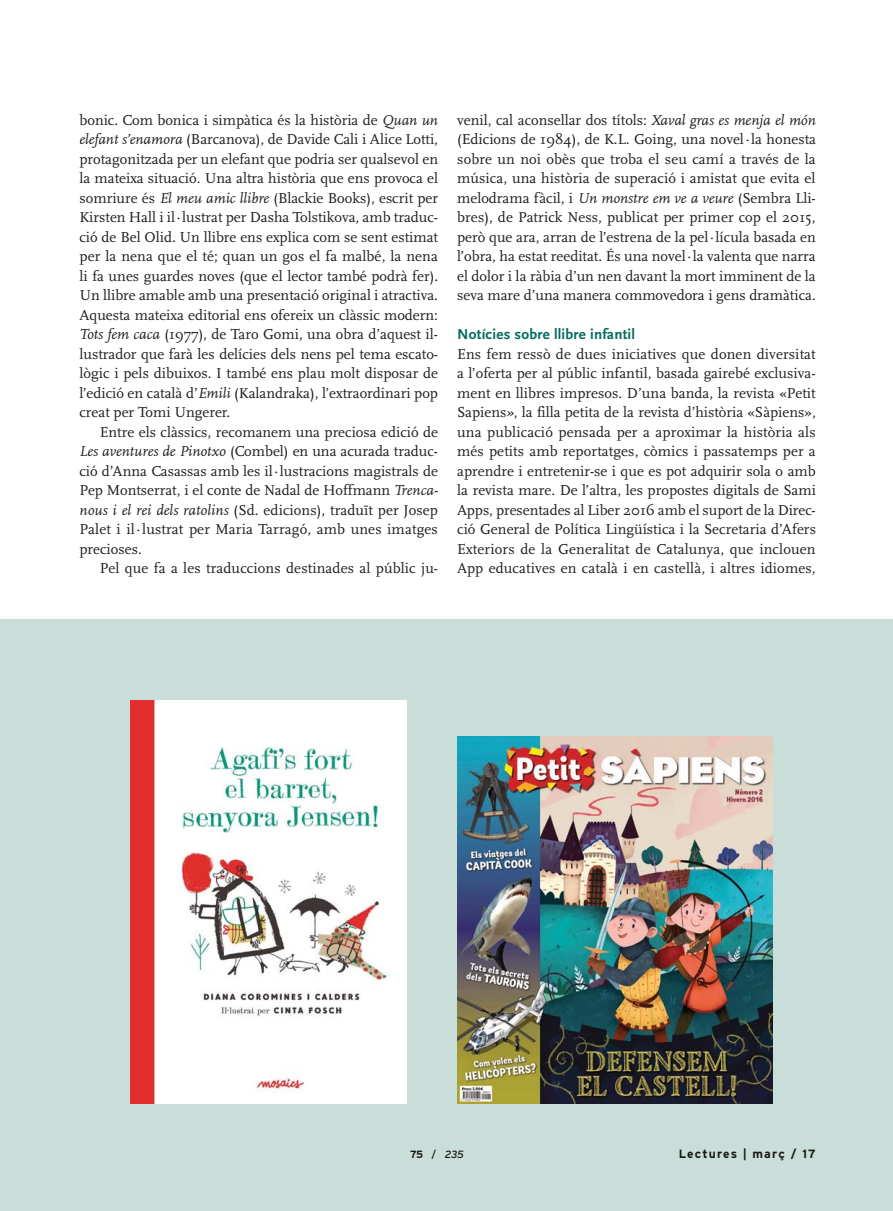
<style>
.page{position:relative;width:893px;height:1211px;background:#fff}
.page>*{position:absolute;margin:0;border:0;box-sizing:border-box;transform-origin:0 0}
.t1{font:15px/19.5px "Scala";letter-spacing:.01em;color:#1c1c1b;text-align:justify}
.t2{font:15px "Scala Sans Bold LF";letter-spacing:.015em;color:#006c5b}
.t3{font:700 12px "Interstate";letter-spacing:.1em;color:#181a18}
.t4{font:italic 10.5px "Interstate";color:#1c1c1b}
.s1{font-style:italic}
.s2{font-weight:700;font-style:normal}
.s3{font-style:normal}
</style>
<div class="page">
<div style="left:0;top:619px;width:892px;height:592px;background:#c9ddd9"></div>
<img style="left:131px;top:700px;width:275px;height:403px">
<img style="left:457px;top:736px;width:314px;height:367px">
<p class="t1" style="left:79px;top:110px;width:360px">bonic. Com bonica i simpàtica és la història de <span class="s1">Quan un elefant s’enamora</span> (Barcanova), de Davide Cali i Alice Lotti, protagonitzada per un elefant que podria ser qualsevol en la mateixa situació. Una altra història que ens provoca el somriure és <span class="s1">El meu amic llibre</span> (Blackie Books), escrit per Kirsten Hall i il·lustrat per Dasha Tolstikova, amb traduc&shy;ció de Bel Olid. Un llibre ens explica com se sent estimat per la nena que el té; quan un gos el fa malbé, la nena li fa unes guardes noves (que el lector també podrà fer).<br>Un llibre amable amb una presentació original i atractiva.<br>Aquesta mateixa editorial ens ofereix un clàssic modern:<br><span class="s1">Tots fem caca</span> (1977), de Taro Gomi, una obra d’aquest il&shy;lustrador que farà les delícies dels nens pel tema escato&shy;lògic i pels dibuixos. I també ens plau molt disposar de l’edició en català d’<span class="s1">Emili</span> (Kalandraka), l’extraordinari pop creat per Tomi Ungerer.</p>
<p class="t1" style="left:79px;top:422px;width:360px;text-indent:20px">Entre els clàssics, recomanem una preciosa edició de <span class="s1">Les aventures de Pinotxo</span> (Combel) en una acurada traduc&shy;ció d’Anna Casassas amb les il·lustracions magistrals de Pep Montserrat, i el conte de Nadal de Hoffmann <span class="s1">Trenca&shy;nous i el rei dels ratolins</span> (Sd. edicions), traduït per Josep Palet i il·lustrat per Maria Tarragó, amb unes imatges precioses.</p>
<p class="t1" style="left:100px;top:559px;width:339px">Pel que fa a les traduccions destinades al públic ju-</p>
<p class="t1" style="left:457px;top:110px;width:360px">venil, cal aconsellar dos títols: <span class="s1">Xaval gras es menja el món </span>(Edicions de 1984), de K.L. Going, una novel·la honesta sobre un noi obès que troba el seu camí a través de la música, una història de superació i amistat que evita el melodrama fàcil, i <span class="s1">Un monstre em ve a veure</span> (Sembra Lli&shy;bres), de Patrick Ness, publicat per primer cop el 2015, però que ara, arran de l’estrena de la pel·lícula basada en l’obra, ha estat reeditat. És una novel·la valenta que narra el dolor i la ràbia d’un nen davant la mort imminent de la seva mare d’una manera commovedora i gens dramàtica.</p>
<p class="t2" style="left:457px;top:326px;width:179px">Notícies sobre llibre infantil</p>
<p class="t1" style="left:457px;top:344px;width:360px">Ens fem ressò de dues iniciatives que donen diversitat a l’oferta per al públic infantil, basada gairebé exclusiva&shy;ment en llibres impresos. D’una banda, la revista «Petit Sapiens<span class="s1">»</span>, la filla petita de la revista d’història «Sàpiens», una publicació pensada per a aproximar la història als més petits amb reportatges, còmics i passatemps per a aprendre i entretenir-se i que es pot adquirir sola o amb la revista mare. De l’altra, les propostes digitals de Sami Apps, presentades al Liber 2016 amb el suport de la Direc&shy;ció General de Política Lingüística i la Secretaria d’Afers Exteriors de la Generalitat de Catalunya, que inclouen App educatives en català i en castellà, i altres idiomes,</p>
<p class="t4" style="left:410px;top:1148px;width:55px"><span class="s2">75</span> <span class="s3">/</span> 235</p>
<p class="t3" style="left:678px;top:1149px;width:138px">Lectures | març / 17</p>
</div>
